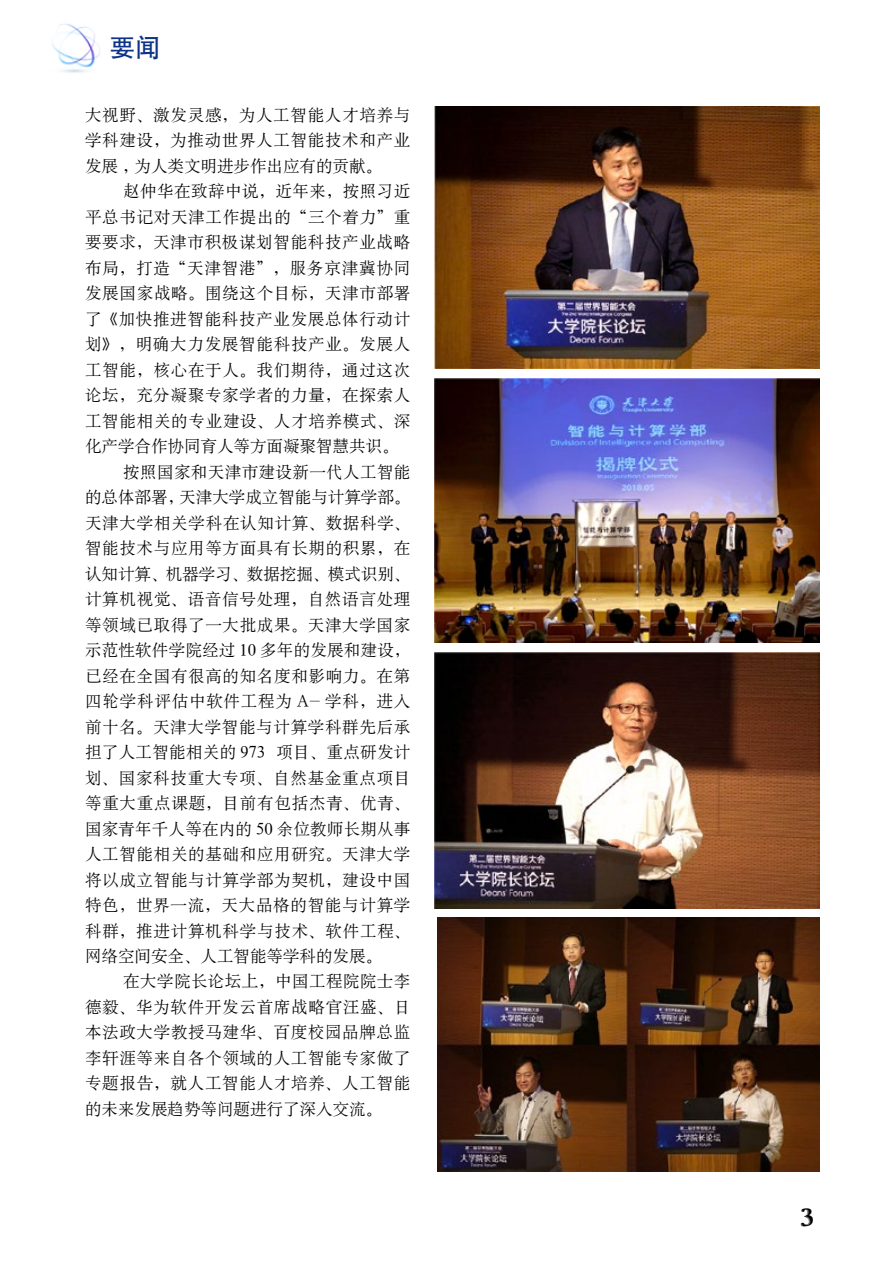
<style>
.page{position:relative;width:893px;height:1263px;background:#fff}
.page>*{position:absolute;margin:0;border:0;box-sizing:border-box;transform-origin:0 0}
.t1{font:25.5px "H Yb 1 gj";color:#0c3388}
.t2{font:24px "Ursa Serif Engraved";color:#000}
.t3{font:16.5px/25.5px "H Ya 6 gj";letter-spacing:.04em;color:#000;text-align:justify}
.t4{font:16.5px "H Ya 6 gj";color:#000}
.t5{font:16.5px "H Ya 6 gj";letter-spacing:.015em;color:#000}
.t6{font:16.5px "H Ya 6 gj";letter-spacing:.02em;color:#000}
</style>
<div class="page">
<img style="left:52px;top:23px;width:48px;height:50px">
<img style="left:435px;top:106px;width:384px;height:263px">
<img style="left:435px;top:379px;width:384px;height:264px">
<img style="left:435px;top:653px;width:384px;height:256px">
<img style="left:437px;top:918px;width:382px;height:253px">
<h1 class="t1" style="left:110px;top:34px;width:52px">要闻</h1>
<p class="t3" style="left:85px;top:102px;width:327px">大视野、激发灵感，为人工智能人才培养与学科建设，为推动世界人工智能技术和产业发展 , 为人类文明进步作出应有的贡献。</p>
<p class="t3" style="left:123px;top:178px;width:288px">赵仲华在致辞中说，近年来，按照习近</p>
<p class="t3" style="left:85px;top:204px;width:327px">平总书记对天津工作提出的“三个着力”重</p>
<p class="t3" style="left:85px;top:229px;width:327px">要要求，天津市积极谋划智能科技产业战略</p>
<p class="t3" style="left:85px;top:255px;width:327px">布局，打造“天津智港”，服务京津冀协同</p>
<p class="t3" style="left:85px;top:280px;width:327px">发展国家战略。围绕这个目标，天津市部署</p>
<p class="t3" style="left:85px;top:306px;width:327px">了《加快推进智能科技产业发展总体行动计</p>
<p class="t3" style="left:85px;top:331px;width:327px">划》，明确大力发展智能科技产业。发展人</p>
<p class="t3" style="left:85px;top:357px;width:327px">工智能，核心在于人。我们期待，通过这次</p>
<p class="t3" style="left:85px;top:382px;width:327px">论坛，充分凝聚专家学者的力量，在探索人</p>
<p class="t3" style="left:85px;top:408px;width:327px">工智能相关的专业建设、人才培养模式、深</p>
<p class="t4" style="left:85px;top:438px;width:315px">化产学合作协同育人等方面凝聚智慧共识。</p>
<p class="t3" style="left:123px;top:459px;width:289px">按照国家和天津市建设新一代人工智能</p>
<p class="t4" style="left:85px;top:489px;width:327px">的总体部署，天津大学成立智能与计算学部。</p>
<p class="t3" style="left:85px;top:510px;width:327px">天津大学相关学科在认知计算、数据科学、</p>
<p class="t3" style="left:85px;top:535px;width:327px">智能技术与应用等方面具有长期的积累，在</p>
<p class="t4" style="left:85px;top:565px;width:327px">认知计算、机器学习、数据挖掘、模式识别、</p>
<p class="t3" style="left:85px;top:586px;width:327px">计算机视觉、语音信号处理，自然语言处理</p>
<p class="t3" style="left:85px;top:612px;width:327px">等领域已取得了一大批成果。天津大学国家</p>
<p class="t5" style="left:85px;top:642px;width:327px">示范性软件学院经过 10 多年的发展和建设，</p>
<p class="t3" style="left:85px;top:663px;width:327px">已经在全国有很高的知名度和影响力。在第</p>
<p class="t3" style="left:85px;top:688px;width:327px">四轮学科评估中软件工程为 A- 学科，进入</p>
<p class="t3" style="left:85px;top:714px;width:327px">前十名。天津大学智能与计算学科群先后承</p>
<p class="t6" style="left:85px;top:744px;width:327px">担了人工智能相关的 973 项目、重点研发计</p>
<p class="t3" style="left:85px;top:765px;width:327px">划、国家科技重大专项、自然基金重点项目</p>
<p class="t3" style="left:85px;top:790px;width:327px">等重大重点课题，目前有包括杰青、优青、</p>
<p class="t5" style="left:85px;top:820px;width:327px">国家青年千人等在内的 50 余位教师长期从事</p>
<p class="t3" style="left:85px;top:841px;width:327px">人工智能相关的基础和应用研究。天津大学</p>
<p class="t3" style="left:85px;top:867px;width:327px">将以成立智能与计算学部为契机，建设中国</p>
<p class="t3" style="left:85px;top:892px;width:327px">特色，世界一流，天大品格的智能与计算学</p>
<p class="t3" style="left:85px;top:918px;width:327px">科群，推进计算机科学与技术、软件工程、</p>
<p class="t4" style="left:85px;top:948px;width:298px">网络空间安全、人工智能等学科的发展。</p>
<p class="t3" style="left:123px;top:969px;width:288px">在大学院长论坛上，中国工程院院士李</p>
<p class="t3" style="left:85px;top:994px;width:327px">德毅、华为软件开发云首席战略官汪盛、日</p>
<p class="t3" style="left:85px;top:1020px;width:327px">本法政大学教授马建华、百度校园品牌总监</p>
<p class="t3" style="left:85px;top:1045px;width:327px">李轩涯等来自各个领域的人工智能专家做了</p>
<p class="t3" style="left:85px;top:1071px;width:327px">专题报告，就人工智能人才培养、人工智能</p>
<p class="t4" style="left:85px;top:1101px;width:298px">的未来发展趋势等问题进行了深入交流。</p>
<h2 class="t2" style="left:801px;top:1201px;width:15px">3</h2>
</div>
